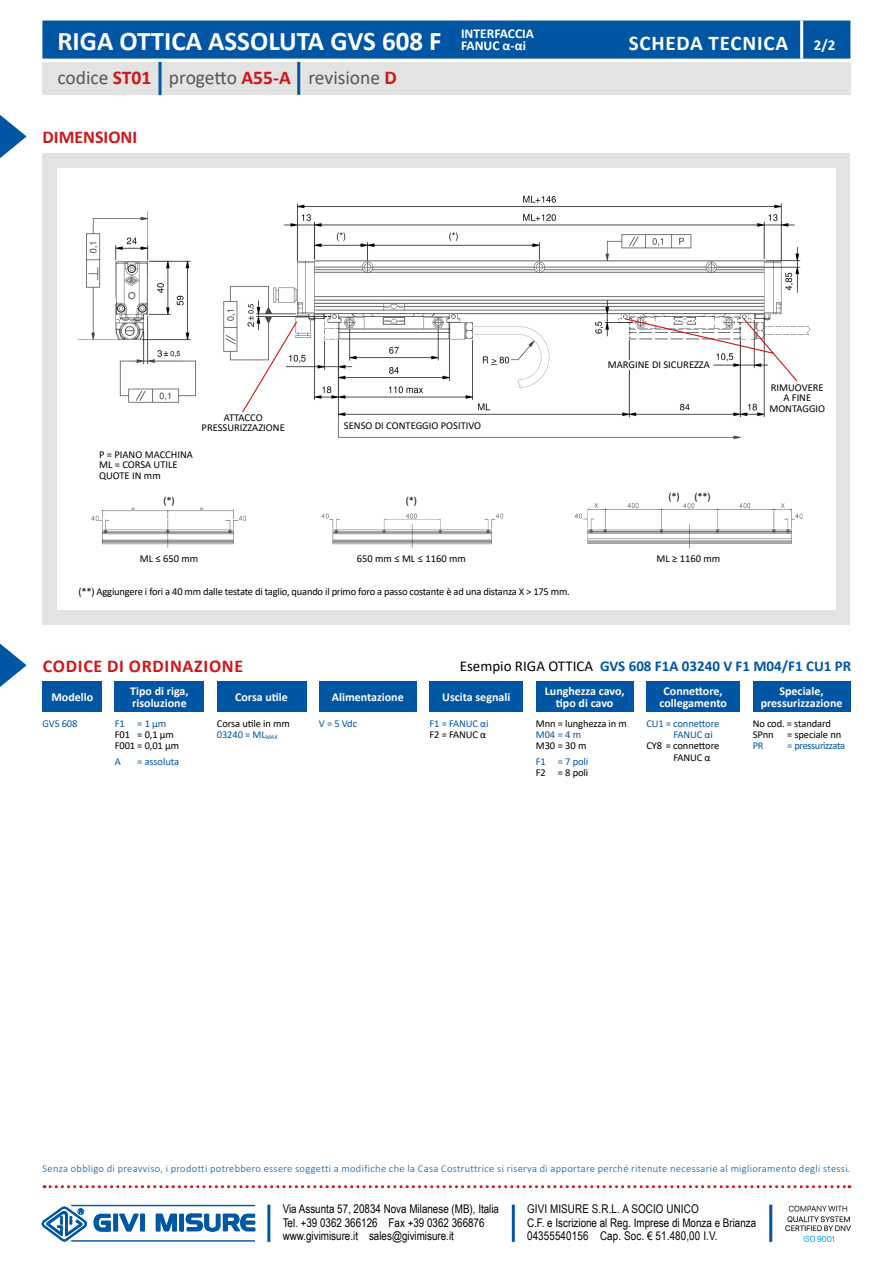
<style>
.page{position:relative;width:893px;height:1263px;background:#fff}
.page>*{position:absolute;margin:0;border:0;box-sizing:border-box;transform-origin:0 0}
.t1{font:700 27px "Calibri";color:#fff}
.t2{font:700 21px "Calibri";letter-spacing:.04em;color:#fff}
.t3{font:19.5px "Calibri";color:#565655}
.t4{font:700 18px "Calibri";letter-spacing:.04em;color:#cd1719}
.t5{font:700 18px "Calibri";color:#cd1719}
.t6{font:700 15px "Calibri";color:#0056a3}
.t7{font:700 13.5px/12px "Calibri";color:#fff}
.t8{font:12px/13.5px "Arial Narrow";color:#000}
.t9{font:700 12px "Calibri";color:#fff}
.t10{font:10.5px/11.2px "Calibri";letter-spacing:-.01em;color:#000}
.t11{font:300 10.5px "Calibri";letter-spacing:.03em;color:#0056a3}
.t12{font:10.5px/11.2px "Calibri";letter-spacing:-.01em;color:#0056a3}
.t13{font:10.5px "Calibri";letter-spacing:-.04em;color:#0056a3}
.s1{font-weight:700;color:#cd1719}
.s2{font-size:15px}
.s3{font-weight:400;color:#000}
.s4{font-size:6.15px}
</style>
<div class="page">
<div style="left:42px;top:21px;width:808px;height:38px;background:#0056a3;border:2px solid #0056a3"></div>
<div style="left:42px;top:62px;width:808px;height:33px;background:#e3e3e3"></div>
<hr style="left:159px;top:62px;width:3px;height:33px;background:#0056a3">
<hr style="left:297px;top:62px;width:3px;height:33px;background:#0056a3">
<svg style="left:44px;top:1185px;width:806px;height:3px"></svg>
<hr style="left:800px;top:21px;width:3px;height:38px;background:#fff">
<div style="left:114px;top:1214px;width:4px;height:17px;border:1px solid #0057a3"></div>
<svg style="left:119px;top:1214px;width:19px;height:17px"></svg>
<hr style="left:141px;top:1214px;width:3px;height:17px;background:#0057a3">
<div style="left:140px;top:1214px;width:5px;height:17px;border:1px solid #0057a3"></div>
<svg style="left:156px;top:1214px;width:21px;height:18px"></svg>
<hr style="left:180px;top:1214px;width:4px;height:17px;background:#0057a3">
<div style="left:179px;top:1214px;width:5px;height:17px;border:1px solid #0057a3"></div>
<svg style="left:186px;top:1213px;width:69px;height:19px"></svg>
<hr style="left:71px;top:1205px;width:184px;height:1px;background:#0057a3">
<hr style="left:71px;top:1240px;width:184px;height:1px;background:#0057a3">
<svg style="left:42px;top:1205px;width:69px;height:37px"></svg>
<hr style="left:769px;top:1204px;width:3px;height:38px;background:#0056a3">
<hr style="left:512px;top:1204px;width:3px;height:38px;background:#0056a3">
<hr style="left:267px;top:1204px;width:3px;height:38px;background:#0056a3">
<img style="left:785px;top:1205px;width:66px;height:37px">
<div style="left:43px;top:681px;width:59px;height:31px;background:#0056a3"></div>
<div style="left:217px;top:681px;width:89px;height:31px;background:#0056a3"></div>
<div style="left:115px;top:681px;width:89px;height:31px;background:#0056a3"></div>
<div style="left:319px;top:681px;width:98px;height:31px;background:#0056a3"></div>
<div style="left:429px;top:681px;width:94px;height:31px;background:#0056a3"></div>
<div style="left:536px;top:681px;width:98px;height:31px;background:#0056a3"></div>
<div style="left:646px;top:681px;width:94px;height:31px;background:#0056a3"></div>
<div style="left:753px;top:681px;width:97px;height:31px;background:#0056a3"></div>
<svg style="left:0;top:644px;width:27px;height:43px"></svg>
<svg style="left:0;top:115px;width:27px;height:43px"></svg>
<div style="left:43px;top:153px;width:807px;height:472px;background:#e3e3e3"></div>
<div style="left:57px;top:168px;width:778px;height:442px;background:#fff"></div>
<img style="left:91px;top:507px;width:156px;height:41px">
<img style="left:321px;top:513px;width:183px;height:35px">
<img style="left:574px;top:502px;width:229px;height:47px">
<img style="left:77px;top:211px;width:119px;height:192px">
<img style="left:223px;top:195px;width:588px;height:245px">
<div style="left:344px;top:419px;width:173px;height:12px;background:#fff"></div>
<div style="left:602px;top:360px;width:108px;height:9px;background:#fff"></div>
<svg style="left:241px;top:320px;width:57px;height:94px"></svg>
<div style="left:767px;top:383px;width:60px;height:33px;background:#fff"></div>
<svg style="left:623px;top:317px;width:175px;height:66px"></svg>
<p class="t1" style="left:57px;top:22px;width:386px">RIGA OTTICA ASSOLUTA GVS 608 F</p>
<p class="t3" style="left:57px;top:64px;width:341px">codice <span class="s1">ST01</span> progetto <span class="s1">A55-A</span> revisione <span class="s1">D</span></p>
<p class="t5" style="left:43px;top:125px;width:96px">DIMENSIONI</p>
<p class="t7" style="left:461px;top:28px;width:74px">INTERFACCIA<br>FANUC α-αi</p>
<p class="t2" style="left:629px;top:28px;width:208px">SCHEDA TECNICA <span class="s2">2/2</span></p>
<p class="t10" style="left:99px;top:448px;width:95px">P = PIANO MACCHINA</p>
<p class="t10" style="left:99px;top:459px;width:80px">ML = CORSA UTILE</p>
<p class="t10" style="left:99px;top:469px;width:63px">QUOTE IN mm</p>
<p class="t10" style="left:224px;top:411px;width:40px">ATTACCO</p>
<p class="t10" style="left:202px;top:422px;width:85px">PRESSURIZZAZIONE</p>
<p class="t10" style="left:344px;top:420px;width:139px">SENSO DI CONTEGGIO POSITIVO</p>
<p class="t10" style="left:163px;top:495px;width:13px">(*)</p>
<p class="t10" style="left:406px;top:495px;width:13px">(*)</p>
<p class="t10" style="left:140px;top:552px;width:60px">ML ≤ 650 mm</p>
<p class="t10" style="left:357px;top:552px;width:110px">650 mm ≤ ML ≤ 1160 mm</p>
<p class="t10" style="left:78px;top:586px;width:493px">(**) Aggiungere i fori a 40 mm dalle testate di taglio, quando il primo foro a passo costante è ad una distanza X &gt; 175 mm.</p>
<p class="t10" style="left:608px;top:359px;width:104px">MARGINE DI SICUREZZA</p>
<p class="t10" style="left:668px;top:491px;width:13px">(*)</p>
<p class="t10" style="left:694px;top:491px;width:18px">(**)</p>
<p class="t10" style="left:656px;top:552px;width:65px">ML ≥ 1160 mm</p>
<p class="t10" style="left:771px;top:382px;width:54px">RIMUOVERE</p>
<p class="t10" style="left:783px;top:392px;width:29px">A FINE</p>
<p class="t10" style="left:769px;top:403px;width:57px">MONTAGGIO</p>
<p class="t4" style="left:43px;top:653px;width:202px">CODICE DI ORDINAZIONE</p>
<p class="t6" style="left:460px;top:655px;width:393px"><span class="s3">Esempio RIGA OTTICA</span> GVS 608 F1A 03240 V F1 M04/F1 CU1 PR</p>
<p class="t9" style="left:130px;top:683px;width:60px">Tipo di riga,</p>
<p class="t9" style="left:132px;top:695px;width:56px">risoluzione</p>
<p class="t9" style="left:51px;top:689px;width:43px">Modello</p>
<p class="t9" style="left:235px;top:689px;width:54px">Corsa utile</p>
<p class="t9" style="left:332px;top:689px;width:73px">Alimentazione</p>
<p class="t9" style="left:442px;top:689px;width:70px">Uscita segnali</p>
<p class="t9" style="left:545px;top:683px;width:81px">Lunghezza cavo,</p>
<p class="t9" style="left:556px;top:695px;width:59px">tipo di cavo</p>
<p class="t9" style="left:664px;top:683px;width:61px">Connettore,</p>
<p class="t9" style="left:659px;top:695px;width:69px">collegamento</p>
<p class="t9" style="left:779px;top:683px;width:46px">Speciale,</p>
<p class="t9" style="left:761px;top:695px;width:83px">pressurizzazione</p>
<p class="t10" style="left:217px;top:717px;width:74px">Corsa utile in mm</p>
<p class="t12" style="left:217px;top:729px;width:62px">03240 = ML<span class="s4">MAX</span></p>
<p class="t12" style="left:43px;top:717px;width:37px">GVS 608</p>
<p class="t12" style="left:319px;top:717px;width:40px">V = 5 Vdc</p>
<p class="t12" style="left:429px;top:717px;width:61px">F1 = FANUC αi</p>
<p class="t10" style="left:429px;top:729px;width:58px">F2 = FANUC α</p>
<p class="t12" style="left:115px;top:717px;width:53px">F1 = 1 μm</p>
<p class="t10" style="left:115px;top:729px;width:66px">F01 = 0,1 μm<br>F001 = 0,01 μm</p>
<p class="t12" style="left:115px;top:756px;width:8px">A</p>
<p class="t12" style="left:137px;top:756px;width:43px">= assoluta</p>
<p class="t10" style="left:536px;top:717px;width:93px">Mnn = lunghezza in m</p>
<p class="t12" style="left:536px;top:729px;width:47px">M04 = 4 m</p>
<p class="t10" style="left:536px;top:740px;width:52px">M30 = 30 m</p>
<p class="t12" style="left:536px;top:756px;width:54px">F1 = 7 poli</p>
<p class="t10" style="left:536px;top:767px;width:54px">F2 = 8 poli</p>
<p class="t12" style="left:673px;top:717px;width:47px;text-indent:-27px">CU1 = connettore<br>FANUC αi</p>
<p class="t10" style="left:673px;top:740px;width:47px;text-indent:-27px">CY8 = connettore<br>FANUC α</p>
<p class="t10" style="left:753px;top:717px;width:80px">No cod. = standard<br>SPnn</p>
<p class="t10" style="left:787px;top:729px;width:56px">= speciale nn</p>
<p class="t12" style="left:753px;top:740px;width:13px">PR</p>
<p class="t13" style="left:787px;top:738px;width:59px">= pressurizzata</p>
<p class="t11" style="left:43px;top:1162px;width:809px">Senza obbligo di preavviso, i prodotti potrebbero essere soggetti a modifiche che la Casa Costruttrice si riserva di apportare perché ritenute necessarie al miglioramento degli stessi.</p>
<p class="t8" style="left:283px;top:1202px;width:218px">Via Assunta 57, 20834 Nova Milanese (MB), Italia</p>
<p class="t8" style="left:283px;top:1215px;width:203px">Tel. +39 0362 366126 Fax +39 0362 366876 www.givimisure.it sales@givimisure.it</p>
<p class="t8" style="left:527px;top:1202px;width:173px">GIVI MISURE S.R.L. A SOCIO UNICO</p>
<p class="t8" style="left:527px;top:1215px;width:231px">C.F. e Iscrizione al Reg. Imprese di Monza e Brianza<br>04355540156 Cap. Soc. € 51.480,00 I.V.</p>
</div>
